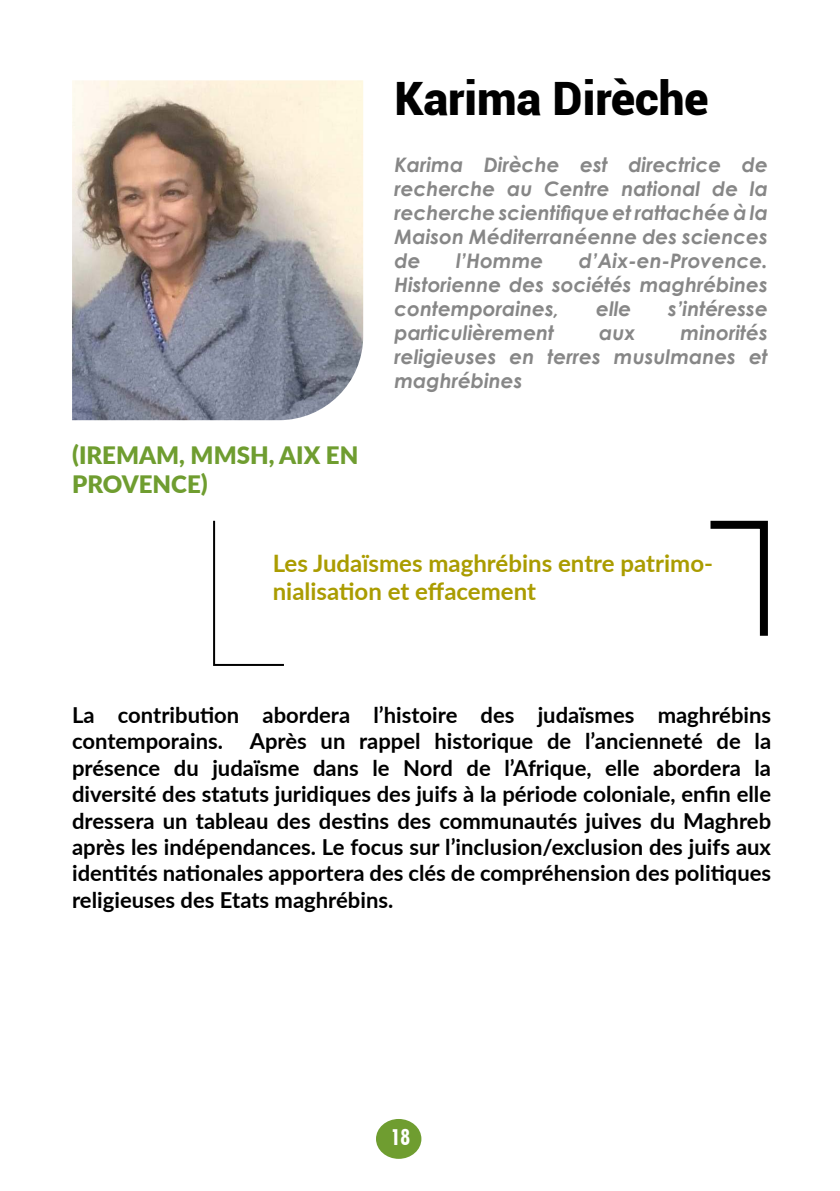
<style>
.page{position:relative;width:840px;height:1191px;background:#fff}
.page>*{position:absolute;margin:0;border:0;box-sizing:border-box;transform-origin:0 0}
.t1{font:900 46px "Roboto";color:#000}
.t2{font:700 24px/28.8px "Lato";color:#aa9c00}
.t3{font:900 24px/28.8px "Lato";color:#6f9d30}
.t4{font:700 22px/26.4px "Lato";color:#000;text-align:justify}
.t5{font:700 condensed 22px "Futura BT";color:#fff}
.t6{font:italic 700 20px/24px "Century Gothic";color:#878787;text-align:justify}
</style>
<div class="page">
<div style="left:376px;top:1119px;width:45px;height:39px;background:#6f9d30;border-radius:50%"></div>
<img style="left:72px;top:80px;width:291px;height:340px">
<svg style="left:213px;top:520px;width:71px;height:146px"></svg>
<svg style="left:710px;top:520px;width:58px;height:116px"></svg>
<p class="t1" style="left:394px;top:66px;width:315px">Karima Dirèche</p>
<p class="t6" style="left:394px;top:152px;width:375px">Karima Dirèche est directrice de recherche au Centre national de la recherche scientifique et rattachée à la Maison Méditerranéenne des sciences de</p>
<p class="t6" style="left:394px;top:248px;width:375px;text-indent:184px">d’Aix-en-Provence.<br>Historienne des sociétés maghrébines contemporaines,</p>
<p class="t6" style="left:456px;top:248px;width:89px">l’Homme</p>
<p class="t6" style="left:596px;top:296px;width:37px">elle</p>
<p class="t6" style="left:667px;top:296px;width:101px">s’intéresse</p>
<p class="t3" style="left:72px;top:440px;width:287px">(IREMAM, MMSH, AIX EN<br>PROVENCE)</p>
<p class="t6" style="left:394px;top:320px;width:375px;text-indent:286px">minorités religieuses en terres musulmanes et maghrébines</p>
<p class="t6" style="left:394px;top:320px;width:161px">particulièrement</p>
<p class="t6" style="left:599px;top:320px;width:38px">aux</p>
<p class="t2" style="left:272px;top:547px;width:441px">Les Judaïsmes maghrébins entre patrimo&shy;nialisation et effacement</p>
<p class="t4" style="left:72px;top:700px;width:700px">La contribution abordera l’histoire des judaïsmes maghrébins contemporains. Après un rappel historique de l’ancienneté de la présence du judaïsme dans le Nord de l’Afrique, elle abordera la diversité des statuts juridiques des juifs à la période coloniale, enfin elle dressera un tableau des destins des communautés juives du Maghreb après les indépendances. Le focus sur l’inclusion/exclusion des juifs aux identités nationales apportera des clés de compréhension des politiques religieuses des Etats maghrébins.</p>
<p class="t5" style="left:390px;top:1124px;width:21px">18</p>
</div>
